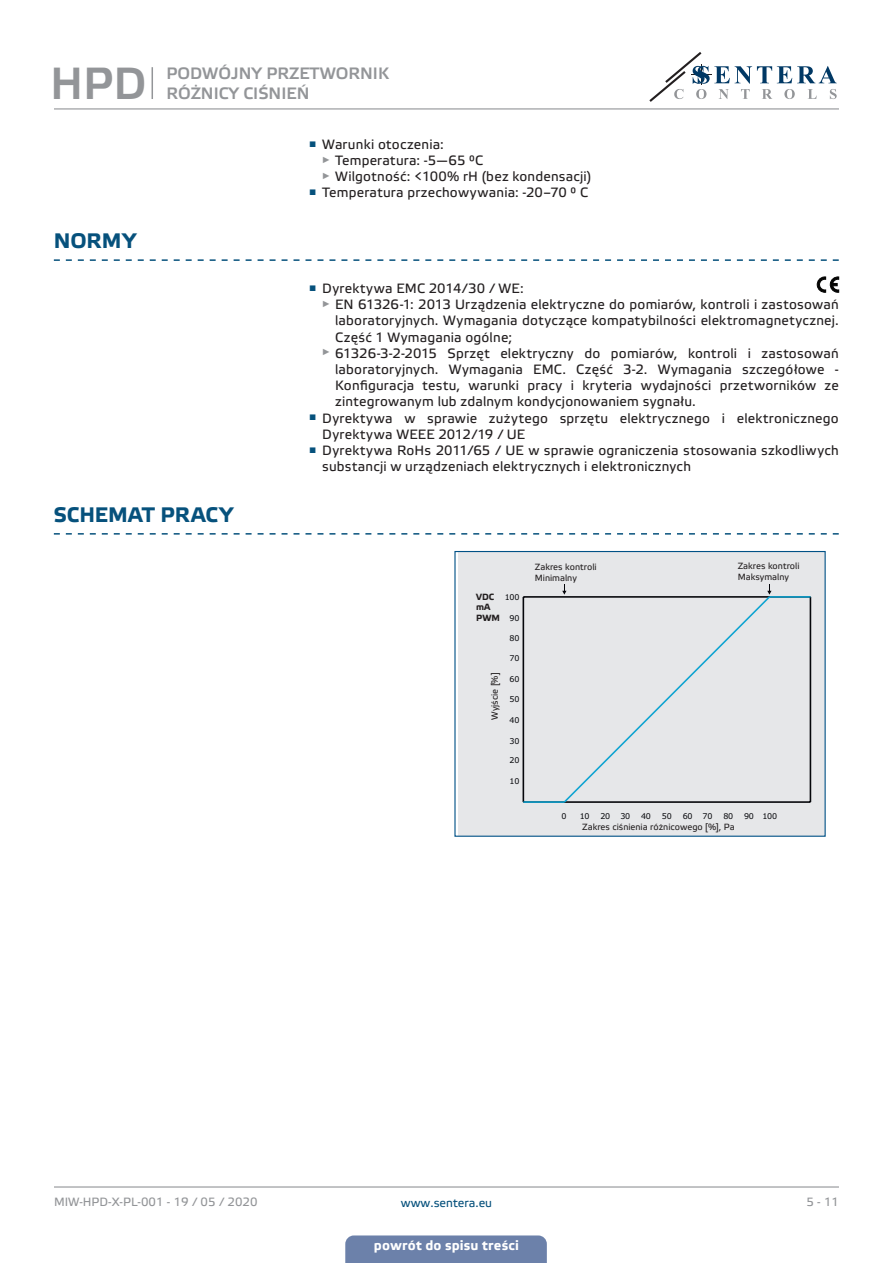
<style>
.page{position:relative;width:893px;height:1263px;background:#fff}
.page>*{position:absolute;margin:0;border:0;box-sizing:border-box;transform-origin:0 0}
.t1{font:45px "Etelka Medium Pro";color:#939598}
.t2{font:700 21px "Etelka Text Pro";color:#06517c}
.t3{font:16.5px "Etelka Medium Pro";color:#939598}
.t4{font:13.5px/16.2px "Etelka Text Pro";letter-spacing:.015em;color:#231f20;text-align:justify}
.t5{font:700 13.5px "Etelka Text Pro";letter-spacing:.02em;color:#fff}
.t6{font:12px "Etelka Text Pro";color:#939598}
.t7{font:12px "Etelka Text Pro";color:#06517c}
.t8{font:9px "Etelka Text Pro";color:#231f20}
.t9{font:700 9px "Etelka Text Pro";color:#231f20}
.t10{font:7.95px "Verdana";letter-spacing:-.035em;color:#05060a}
</style>
<div class="page">
<hr style="left:54px;top:108px;width:785px;height:1px;background:#939598">
<hr style="left:54px;top:1186px;width:785px;height:1px;background:#939598">
<svg style="left:649px;top:52px;width:188px;height:50px"></svg>
<div style="left:345px;top:1235px;width:202px;height:28px;background:#6c81aa"></div>
<svg style="left:54px;top:259px;width:785px;height:2px"></svg>
<svg style="left:54px;top:533px;width:785px;height:2px"></svg>
<svg style="left:817px;top:277px;width:22px;height:16px"></svg>
<div style="left:459px;top:551px;width:366px;height:285px;background:#e6e7e9"></div>
<svg style="left:522px;top:596px;width:290px;height:207px"></svg>
<svg style="left:562px;top:584px;width:4px;height:11px"></svg>
<svg style="left:767px;top:584px;width:4px;height:11px"></svg>
<div style="left:454px;top:551px;width:372px;height:286px;border:1px solid #015186"></div>
<hr style="left:152px;top:67px;width:1px;height:32px;background:#939598">
<h1 class="t1" style="left:50px;top:59px;width:98px">HPD</h1>
<p class="t2" style="left:54px;top:229px;width:84px">NORMY</p>
<p class="t3" style="left:166px;top:64px;width:224px">PODWÓJNY PRZETWORNIK</p>
<p class="t3" style="left:166px;top:84px;width:145px">RÓŻNICY CIŚNIEŃ</p>
<p class="t4" style="left:309px;top:137px;width:136px"><sup>■</sup> Warunki otoczenia:</p>
<p class="t4" style="left:322px;top:153px;width:163px"><sup>►</sup> Temperatura: -5—65 °C</p>
<p class="t4" style="left:322px;top:169px;width:271px"><sup>►</sup> Wilgotność: &lt;100% rH (bez kondensacji)</p>
<p class="t4" style="left:309px;top:185px;width:281px"><sup>■</sup> Temperatura przechowywania: -20–70 ° C</p>
<p class="t4" style="left:309px;top:281px;width:216px"><sup>■</sup> Dyrektywa EMC 2014/30 / WE:</p>
<p class="t4" style="left:335px;top:297px;width:505px;text-indent:-13px"><sup>►</sup> EN 61326-1: 2013 Urządzenia elektryczne do pomiarów, kontroli i zastosowań laboratoryjnych. Wymagania dotyczące kompatybilności elektromagnetycznej.<br>Część 1 Wymagania ogólne;</p>
<p class="t4" style="left:335px;top:346px;width:505px;text-indent:-13px"><sup>►</sup> 61326-3-2-2015 Sprzęt elektryczny do pomiarów, kontroli i zastosowań laboratoryjnych. Wymagania EMC. Część 3-2. Wymagania szczegółowe - Konfiguracja testu, warunki pracy i kryteria wydajności przetworników ze zintegrowanym lub zdalnym kondycjonowaniem sygnału.</p>
<p class="t4" style="left:322px;top:411px;width:518px;text-indent:-13px"><sup>■</sup> Dyrektywa w sprawie zużytego sprzętu elektrycznego i elektronicznego<br>Dyrektywa WEEE 2012/19 / UE</p>
<p class="t4" style="left:322px;top:443px;width:518px;text-indent:-13px"><sup>■</sup> Dyrektywa RoHs 2011/65 / UE w sprawie ograniczenia stosowania szkodliwych substancji w urządzeniach elektrycznych i elektronicznych</p>
<p class="t2" style="left:54px;top:503px;width:181px">SCHEMAT PRACY</p>
<p class="t9" style="left:476px;top:592px;width:19px">VDC</p>
<p class="t10" style="left:505px;top:591px;width:16px">100</p>
<p class="t9" style="left:476px;top:602px;width:16px">mA</p>
<p class="t9" style="left:476px;top:613px;width:25px">PWM</p>
<p class="t10" style="left:510px;top:612px;width:11px">90</p>
<p class="t10" style="left:510px;top:632px;width:11px">80</p>
<p class="t8" style="left:490px;top:720px;width:49px;rotate:-90deg">Wyjście [%]</p>
<p class="t10" style="left:510px;top:653px;width:11px">70</p>
<p class="t10" style="left:510px;top:674px;width:11px">60</p>
<p class="t10" style="left:510px;top:694px;width:11px">50</p>
<p class="t10" style="left:510px;top:714px;width:11px">40</p>
<p class="t10" style="left:510px;top:735px;width:11px">30</p>
<p class="t10" style="left:510px;top:755px;width:11px">20</p>
<p class="t10" style="left:510px;top:776px;width:11px">10</p>
<p class="t8" style="left:535px;top:562px;width:63px">Zakres kontroli</p>
<p class="t8" style="left:535px;top:573px;width:44px">Minimalny</p>
<p class="t8" style="left:738px;top:561px;width:63px">Zakres kontroli</p>
<p class="t8" style="left:738px;top:572px;width:53px">Maksymalny</p>
<p class="t10" style="left:561px;top:810px;width:7px">0</p>
<p class="t10" style="left:580px;top:810px;width:11px">10</p>
<p class="t10" style="left:600px;top:810px;width:11px">20</p>
<p class="t10" style="left:620px;top:810px;width:11px">30</p>
<p class="t10" style="left:641px;top:810px;width:11px">40</p>
<p class="t10" style="left:662px;top:810px;width:11px">50</p>
<p class="t10" style="left:683px;top:810px;width:11px">60</p>
<p class="t10" style="left:703px;top:810px;width:11px">70</p>
<p class="t10" style="left:723px;top:810px;width:11px">80</p>
<p class="t10" style="left:744px;top:810px;width:35px">90 100</p>
<p class="t8" style="left:582px;top:822px;width:154px">Zakres ciśnienia różnicowego [%], Pa</p>
<p class="t6" style="left:54px;top:1195px;width:205px">MIW-HPD-X-PL-001 - 19 / 05 / 2020</p>
<p class="t7" style="left:401px;top:1196px;width:93px">www.sentera.eu</p>
<p class="t6" style="left:806px;top:1195px;width:34px">5 - 11</p>
<p class="t5" style="left:374px;top:1238px;width:147px">powrót do spisu treści</p>
</div>
